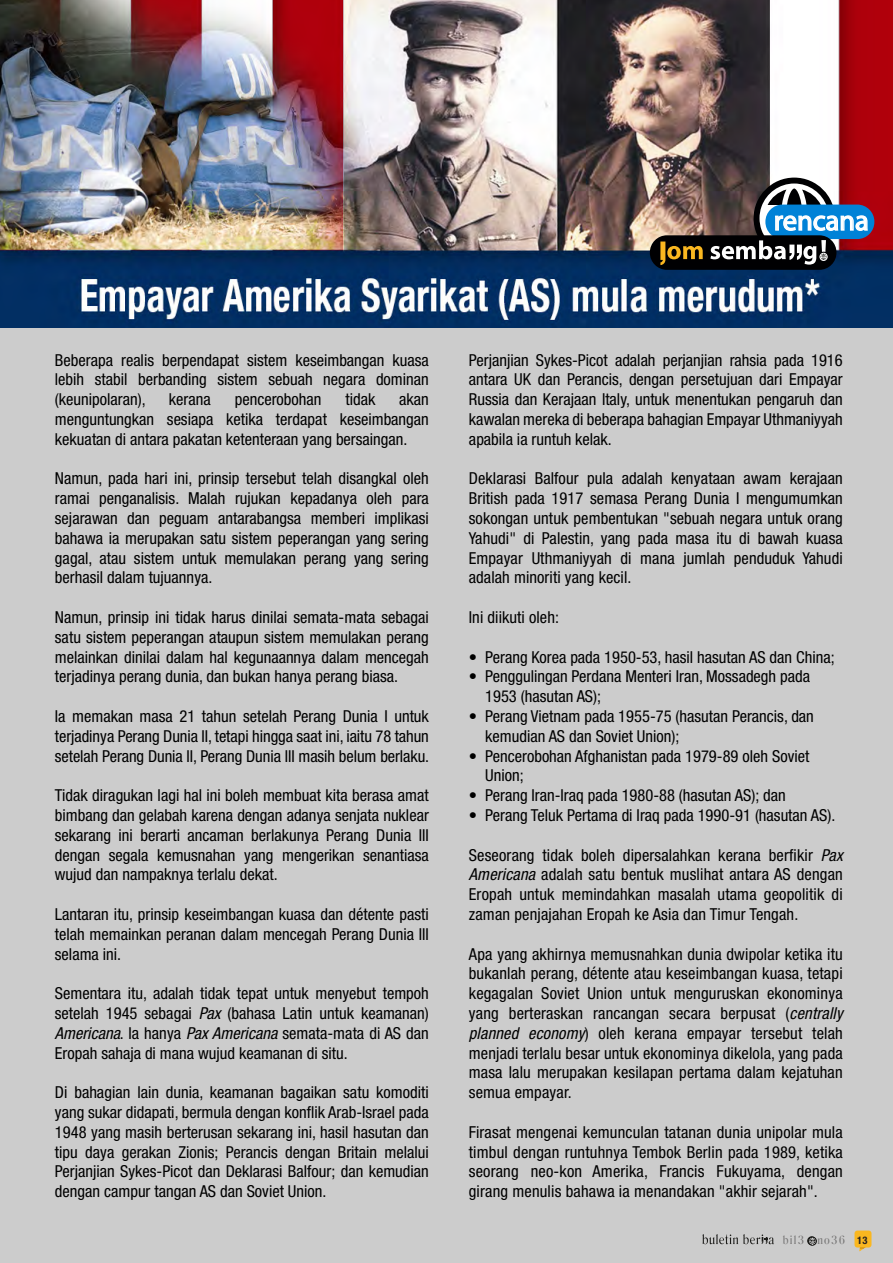
<style>
.page{position:relative;width:893px;height:1263px;background:#fff}
.page>*{position:absolute;margin:0;border:0;box-sizing:border-box;transform-origin:0 0}
.t1{font:28.5px "Myriad Pro";color:#fff}
.t2{font:condensed 16.5px/19.8px "Helvetica Neue LT Std";color:#000;text-align:justify}
.t3{font:12px "Salernomi J";letter-spacing:.1em;color:#757474}
.t4{font:700 condensed 10.5px "Helvetica Neue LT Std";color:#231f20}
.s1{font-style:italic}
</style>
<div class="page">
<img style="left:0;top:0;width:893px;height:328px">
<div style="left:0;top:328px;width:893px;height:935px;background:#ccc"></div>
<svg style="left:859px;top:1247px;width:7px;height:5px"></svg>
<div style="left:854px;top:1230px;width:17px;height:17px;background:#fab720;border-radius:3px"></div>
<svg style="left:808px;top:1237px;width:8px;height:8px"></svg>
<svg style="left:702px;top:1234px;width:72px;height:10px"></svg>
<div style="left:754px;top:178px;width:81px;height:81px;background:#000002;border-radius:50%"></div>
<div style="left:765px;top:205px;width:109px;height:34px;background:#0082d7;border-radius:17px"></div>
<div style="left:650px;top:235px;width:186px;height:35px;background:#000002;border-radius:17px"></div>
<svg style="left:660px;top:242px;width:43px;height:23px"></svg>
<svg style="left:710px;top:183px;width:159px;height:82px"></svg>
<h1 class="t1" style="left:774px;top:205px;width:97px">rencana</h1>
<p class="t2" style="left:55px;top:350px;width:375px">Beberapa realis berpendapat sistem keseimbangan kuasa lebih stabil berbanding sistem sebuah negara dominan (keunipolaran),</p>
<p class="t2" style="left:55px;top:389px;width:375px;text-indent:344px">akan menguntungkan sesiapa ketika terdapat keseimbangan kekuatan di antara pakatan ketenteraan yang bersaingan.</p>
<p class="t2" style="left:55px;top:468px;width:375px">Namun, pada hari ini, prinsip tersebut telah disangkal oleh ramai penganalisis. Malah rujukan kepadanya oleh para sejarawan dan peguam antarabangsa memberi implikasi bahawa ia merupakan satu sistem peperangan yang sering gagal, atau sistem untuk memulakan perang yang sering berhasil dalam tujuannya.</p>
<p class="t2" style="left:55px;top:607px;width:375px">Namun, prinsip ini tidak harus dinilai semata-mata sebagai satu sistem peperangan ataupun sistem memulakan perang melainkan dinilai dalam hal kegunaannya dalam mencegah terjadinya perang dunia, dan bukan hanya perang biasa.</p>
<p class="t2" style="left:55px;top:706px;width:376px">Ia memakan masa 21 tahun setelah Perang Dunia I untuk terjadinya Perang Dunia II, tetapi hingga saat ini, iaitu 78 tahun setelah Perang Dunia II, Perang Dunia III masih belum berlaku.</p>
<p class="t2" style="left:55px;top:785px;width:375px">Tidak diragukan lagi hal ini boleh membuat kita berasa amat bimbang dan gelabah karena dengan adanya senjata nuklear sekarang ini berarti ancaman berlakunya Perang Dunia III dengan segala kemusnahan yang mengerikan senantiasa wujud dan nampaknya terlalu dekat.</p>
<p class="t2" style="left:55px;top:904px;width:375px">Lantaran itu, prinsip keseimbangan kuasa dan détente pasti telah memainkan peranan dalam mencegah Perang Dunia III selama ini.</p>
<p class="t2" style="left:55px;top:983px;width:375px">Sementara itu, adalah tidak tepat untuk menyebut tempoh setelah 1945 sebagai <span class="s1">Pax</span> (bahasa Latin untuk keamanan)<br><span class="s1">Americana</span>. Ia hanya <span class="s1">Pax Americana</span> semata-mata di AS dan Eropah sahaja di mana wujud keamanan di situ.</p>
<p class="t2" style="left:55px;top:1082px;width:375px">Di bahagian lain dunia, keamanan bagaikan satu komoditi yang sukar didapati, bermula dengan konflik Arab-Israel pada 1948 yang masih berterusan sekarang ini, hasil hasutan dan tipu daya gerakan Zionis; Perancis dengan Britain melalui Perjanjian Sykes-Picot dan Deklarasi Balfour; dan kemudian dengan campur tangan AS dan Soviet Union.</p>
<p class="t2" style="left:169px;top:389px;width:43px">kerana</p>
<p class="t2" style="left:235px;top:389px;width:88px">pencerobohan</p>
<p class="t2" style="left:345px;top:389px;width:31px">tidak</p>
<p class="t2" style="left:469px;top:350px;width:375px">Perjanjian Sykes-Picot adalah perjanjian rahsia pada 1916 antara UK dan Perancis, dengan persetujuan dari Empayar Russia dan Kerajaan Italy, untuk menentukan pengaruh dan kawalan mereka di beberapa bahagian Empayar Uthmaniyyah apabila ia runtuh kelak.</p>
<p class="t2" style="left:469px;top:468px;width:375px">Deklarasi Balfour pula adalah kenyataan awam kerajaan British pada 1917 semasa Perang Dunia I mengumumkan sokongan untuk pembentukan "sebuah negara untuk orang Yahudi" di Palestin, yang pada masa itu di bawah kuasa Empayar Uthmaniyyah di mana jumlah penduduk Yahudi adalah minoriti yang kecil.</p>
<p class="t2" style="left:469px;top:607px;width:92px">Ini diikuti oleh:</p>
<p class="t2" style="left:469px;top:647px;width:367px">• Perang Korea pada 1950-53, hasil hasutan AS dan China;</p>
<p class="t2" style="left:485px;top:666px;width:326px;text-indent:-16px">• Penggulingan Perdana Menteri Iran, Mossadegh pada<br>1953 (hasutan AS);</p>
<p class="t2" style="left:485px;top:706px;width:330px;text-indent:-16px">• Perang Vietnam pada 1955-75 (hasutan Perancis, dan kemudian AS dan Soviet Union);</p>
<p class="t2" style="left:485px;top:746px;width:326px;text-indent:-16px">• Pencerobohan Afghanistan pada 1979-89 oleh Soviet<br>Union;</p>
<p class="t2" style="left:469px;top:785px;width:319px">• Perang Iran-Iraq pada 1980-88 (hasutan AS); dan</p>
<p class="t2" style="left:469px;top:805px;width:368px">• Perang Teluk Pertama di Iraq pada 1990-91 (hasutan AS).</p>
<p class="t2" style="left:469px;top:845px;width:375px">Seseorang tidak boleh dipersalahkan kerana berfikir <span class="s1">Pax Americana</span> adalah satu bentuk muslihat antara AS dengan Eropah untuk memindahkan masalah utama geopolitik di zaman penjajahan Eropah ke Asia dan Timur Tengah.</p>
<p class="t2" style="left:469px;top:944px;width:375px">Apa yang akhirnya memusnahkan dunia dwipolar ketika itu bukanlah perang, détente atau keseimbangan kuasa, tetapi kegagalan Soviet Union untuk menguruskan ekonominya yang berteraskan rancangan secara berpusat (<span class="s1">centrally planned economy</span>) oleh kerana empayar tersebut telah menjadi terlalu besar untuk ekonominya dikelola, yang pada masa lalu merupakan kesilapan pertama dalam kejatuhan semua empayar.</p>
<p class="t2" style="left:469px;top:1122px;width:375px">Firasat mengenai kemunculan tatanan dunia unipolar mula timbul dengan runtuhnya Tembok Berlin pada 1989, ketika seorang neo-kon Amerika, Francis Fukuyama, dengan girang menulis bahawa ia menandakan "akhir sejarah".</p>
<p class="t3" style="left:783px;top:1232px;width:64px">bil3 no36</p>
<p class="t4" style="left:857px;top:1233px;width:12px">13</p>
</div>
